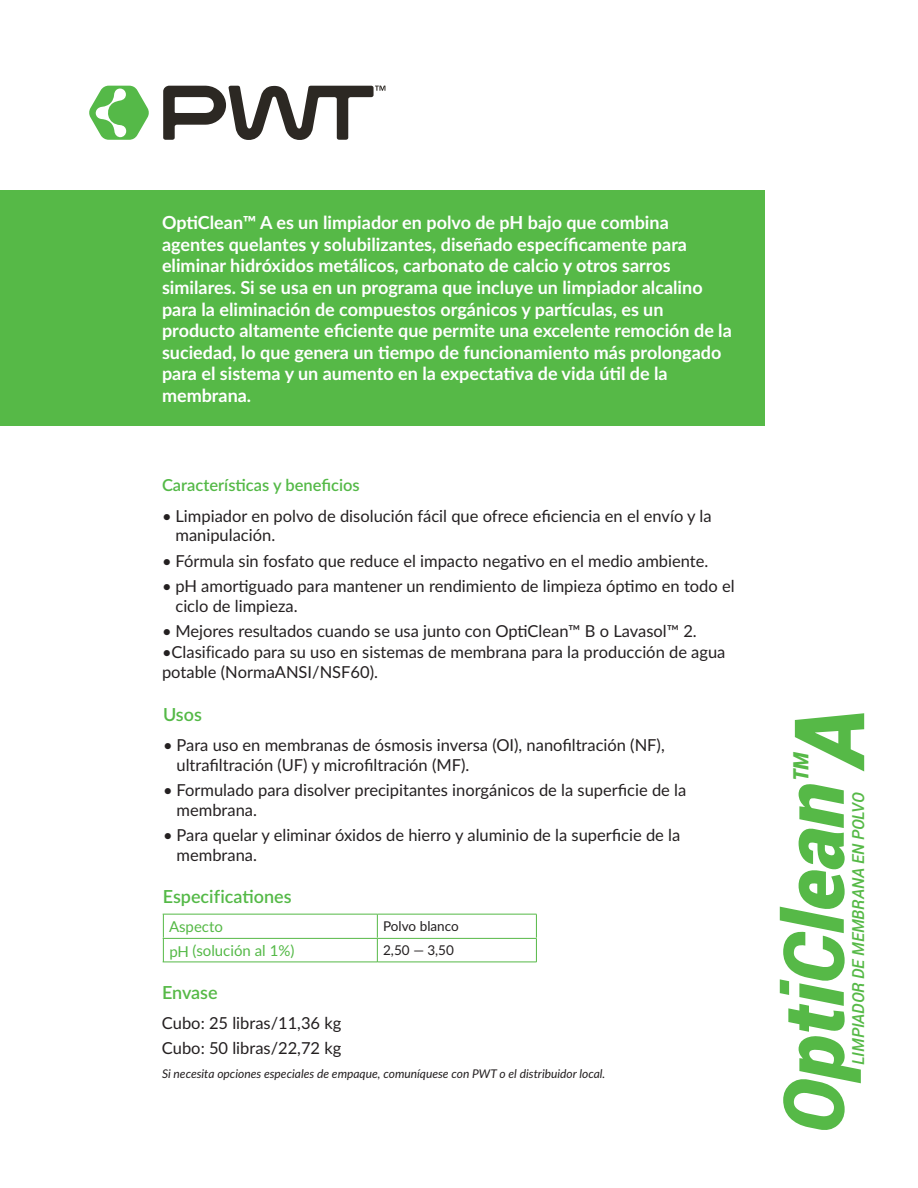
<style>
.page{position:relative;width:918px;height:1188px;background:#fff}
.page>*{position:absolute;margin:0;border:0;box-sizing:border-box;transform-origin:0 0}
.t1{font:italic 900 97.5px "Roboto";color:#56b947}
.t2{font:italic 900 84px "Roboto";color:#56b947}
.t3{font:italic 900 21px "Roboto";color:#56b947}
.Color_Header{font:700 18px/21.6px "Lato";color:#fff}
.Color_Header-2{font:600 18px "Lato";color:#54b947}
.Color_Header-3{font:600 18px "Lato";letter-spacing:-.01em;color:#56b947}
.Bullet_Body{font:16.5px/19.8px "Lato";color:#242021}
.Body{font:16.5px "Lato";color:#231f20}
.Color_Header-4{font:600 16.5px "Lato";color:#54b947}
.t4{font:italic 500 16.5px "Roboto";letter-spacing:-.01em;color:#56b947}
.t5{font:15px "Lato";color:#54b947}
.t6{font:15px "Lato";color:#56b947}
.t7{font:13.5px "Lato";color:#231f20}
.t8{font:13.5px "Lato";color:#242021}
.Body-2{font:italic 12px "Lato";color:#231f20}
.s1{font-family:"Leelawadee UI"}
</style>
<div class="page">
<div style="left:0;top:190px;width:764px;height:235px;background:#56b947"></div>
<hr style="left:163px;top:962px;width:214px;height:1px;background:#56b947">
<hr style="left:377px;top:962px;width:160px;height:1px;background:#56b947">
<svg style="left:377px;top:915px;width:1px;height:47px"></svg>
<hr style="left:163px;top:914px;width:214px;height:1px;background:#56b947">
<svg style="left:163px;top:914px;width:1px;height:48px"></svg>
<hr style="left:377px;top:914px;width:160px;height:1px;background:#56b947">
<svg style="left:536px;top:914px;width:1px;height:48px"></svg>
<hr style="left:163px;top:938px;width:214px;height:1px;background:#56b947">
<hr style="left:377px;top:938px;width:160px;height:1px;background:#56b947">
<svg style="left:163px;top:86px;width:222px;height:54px"></svg>
<svg style="left:89px;top:86px;width:60px;height:54px"></svg>
<p class="Color_Header" style="left:162px;top:211px;width:571px">OptiClean™ A es un limpiador en polvo de pH bajo que combina agentes quelantes y solubilizantes, diseñado específicamente para eliminar hidróxidos metálicos, carbonato de calcio y otros sarros similares. Si se usa en un programa que incluye un limpiador alcalino para la eliminación de compuestos orgánicos y partículas, es un producto altamente eficiente que permite una excelente remoción de la suciedad, lo que genera un tiempo de funcionamiento más prolongado para el sistema y un aumento en la expectativa de vida útil de la membrana.</p>
<p class="Color_Header-4" style="left:162px;top:473px;width:199px">Características y beneficios</p>
<p class="Bullet_Body" style="left:175px;top:505px;width:538px;text-indent:-13px">• Limpiador en polvo de disolución fácil que ofrece eficiencia en el envío y la manipulación.</p>
<p class="Bullet_Body" style="left:162px;top:550px;width:548px">• Fórmula sin fosfato que reduce el impacto negativo en el medio ambiente.</p>
<p class="Bullet_Body" style="left:175px;top:575px;width:561px;text-indent:-13px">• pH amortiguado para mantener un rendimiento de limpieza óptimo en todo el ciclo de limpieza.</p>
<p class="Bullet_Body" style="left:162px;top:620px;width:536px">• Mejores resultados cuando se usa junto con OptiClean™ B o Lavasol™ 2.</p>
<p class="Bullet_Body" style="left:162px;top:641px;width:565px;line-height:20.4px">•Clasi<span class="s1">fi</span>cado para su uso en sistemas de membrana para la producción de agua potable (NormaANSI/NSF60).</p>
<p class="Color_Header-2" style="left:163px;top:701px;width:40px">Usos</p>
<p class="Bullet_Body" style="left:177px;top:735px;width:490px;text-indent:-14px">• Para uso en membranas de ósmosis inversa (OI), nanofiltración (NF), ultrafiltración (UF) y microfiltración (MF).</p>
<p class="Bullet_Body" style="left:177px;top:780px;width:511px;text-indent:-14px">• Formulado para disolver precipitantes inorgánicos de la superficie de la membrana.</p>
<p class="Bullet_Body" style="left:177px;top:825px;width:505px;text-indent:-14px">• Para quelar y eliminar óxidos de hierro y aluminio de la superficie de la membrana.</p>
<p class="Color_Header-2" style="left:163px;top:883px;width:130px">Especificationes</p>
<p class="t6" style="left:169px;top:916px;width:56px">Aspecto</p>
<p class="t7" style="left:383px;top:917px;width:77px">Polvo blanco</p>
<p class="t5" style="left:169px;top:940px;width:127px">pH (solución al 1%)</p>
<p class="t8" style="left:383px;top:941px;width:72px">2,50 — 3,50</p>
<p class="Color_Header-3" style="left:162px;top:979px;width:57px">Envase</p>
<p class="Body" style="left:162px;top:1011px;width:181px">Cubo: 25 libras/11,36 kg</p>
<p class="Body" style="left:162px;top:1037px;width:181px">Cubo: 50 libras/22,72 kg</p>
<p class="Body-2" style="left:162px;top:1065px;width:445px">Si necesita opciones especiales de empaque, comuníquese con PWT o el distribuidor local.</p>
<p class="t1" style="left:760px;top:768px;width:63px;rotate:-90deg">A</p>
<p class="t3" style="left:786px;top:781px;width:31px;rotate:-90deg">TM</p>
<p class="t2" style="left:754px;top:1134px;width:352px;rotate:-90deg">OptiClean</p>
<p class="t4" style="left:847px;top:1065px;width:274px;rotate:-90deg">LIMPIADOR DE MEMBRANA EN POLVO</p>
</div>
